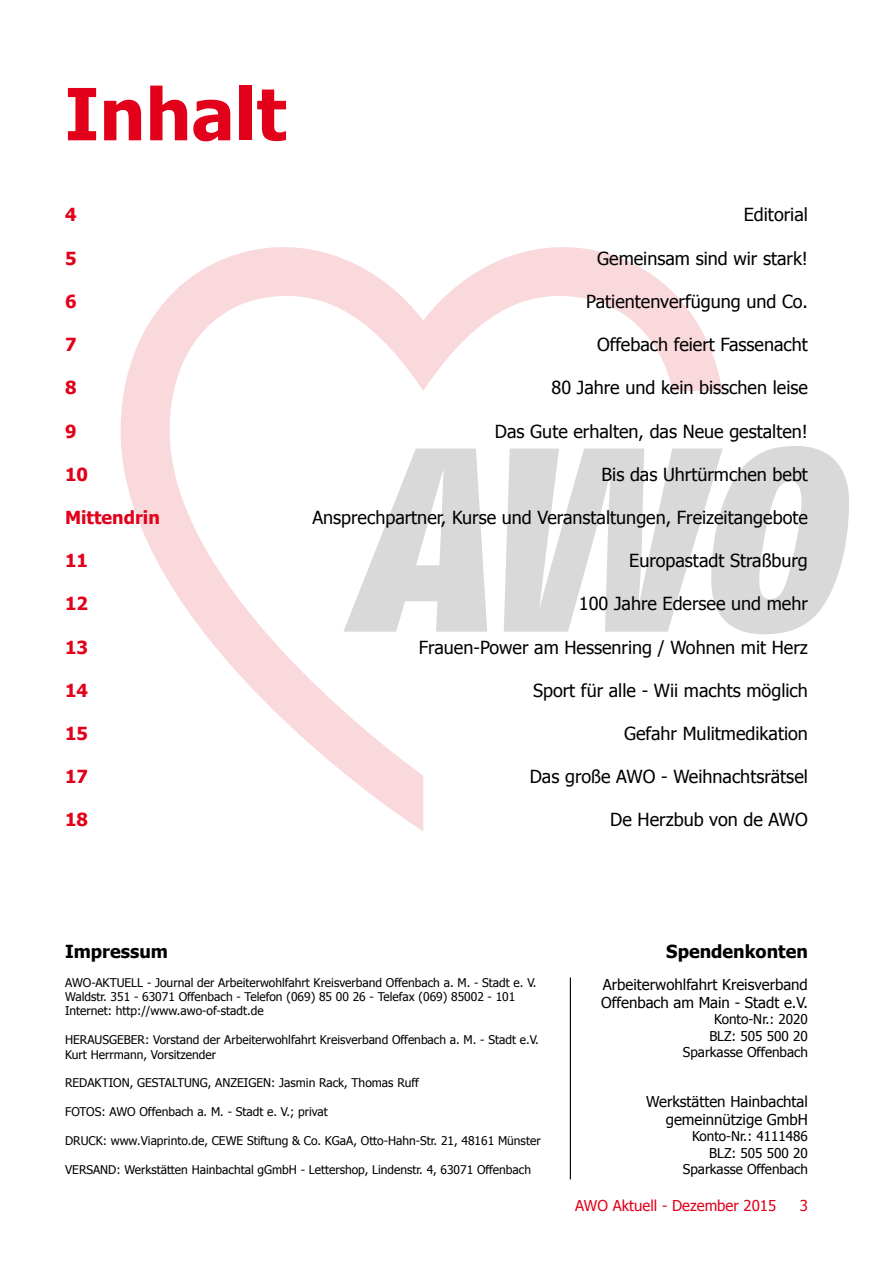
<style>
.page{position:relative;width:893px;height:1263px;background:#fff}
.page>*{position:absolute;margin:0;border:0;box-sizing:border-box;transform-origin:0 0}
.t1{font:700 72px "Tahoma";color:#e2001a}
.t2{font:18px "Tahoma";color:#000}
.t3{font:700 18px "Tahoma";color:#e2001a}
.t4{font:700 18px "Tahoma";color:#000}
.t5{font:15px/18px "Tahoma";color:#000}
.t6{font:15px "Tahoma";color:#e2001a}
.t7{font:13.5px/16.2px "Tahoma";color:#000;text-align:right}
.t8{font:12px/14.4px "Tahoma";color:#000}
</style>
<div class="page">
<svg style="left:121px;top:247px;width:601px;height:584px"></svg>
<svg style="left:343px;top:448px;width:144px;height:184px"></svg>
<svg style="left:504px;top:446px;width:345px;height:188px"></svg>
<hr style="left:570px;top:977px;width:1px;height:202px;background:#000">
<h1 class="t1" style="left:65px;top:64px;width:223px">Inhalt</h1>
<h2 class="t3" style="left:65px;top:202px;width:13px">4</h2>
<h2 class="t3" style="left:65px;top:245px;width:13px">5</h2>
<h2 class="t3" style="left:65px;top:289px;width:13px">6</h2>
<h2 class="t3" style="left:65px;top:332px;width:13px">7</h2>
<h2 class="t3" style="left:65px;top:375px;width:13px">8</h2>
<h2 class="t3" style="left:65px;top:418px;width:13px">9</h2>
<h2 class="t3" style="left:65px;top:461px;width:24px">10</h2>
<h2 class="t3" style="left:65px;top:505px;width:96px">Mittendrin</h2>
<h2 class="t3" style="left:65px;top:548px;width:24px">11</h2>
<h2 class="t3" style="left:65px;top:591px;width:24px">12</h2>
<h2 class="t3" style="left:65px;top:634px;width:24px">13</h2>
<h2 class="t3" style="left:65px;top:677px;width:24px">14</h2>
<h2 class="t3" style="left:65px;top:721px;width:24px">15</h2>
<h2 class="t3" style="left:65px;top:764px;width:24px">17</h2>
<h2 class="t3" style="left:65px;top:807px;width:24px">18</h2>
<h2 class="t2" style="left:744px;top:203px;width:66px">Editorial</h2>
<h2 class="t2" style="left:597px;top:246px;width:212px">Gemeinsam sind wir stark!</h2>
<h2 class="t2" style="left:586px;top:289px;width:223px">Patientenverfügung und Co.</h2>
<h2 class="t2" style="left:597px;top:332px;width:212px">Offebach feiert Fassenacht</h2>
<h2 class="t2" style="left:552px;top:376px;width:258px">80 Jahre und kein bisschen leise</h2>
<h2 class="t2" style="left:495px;top:419px;width:314px">Das Gute erhalten, das Neue gestalten!</h2>
<h2 class="t2" style="left:601px;top:462px;width:208px">Bis das Uhrtürmchen bebt</h2>
<h2 class="t2" style="left:312px;top:505px;width:497px">Ansprechpartner, Kurse und Veranstaltungen, Freizeitangebote</h2>
<h2 class="t2" style="left:629px;top:548px;width:180px">Europastadt Straßburg</h2>
<h2 class="t2" style="left:579px;top:592px;width:230px">100 Jahre Edersee und mehr</h2>
<h2 class="t2" style="left:419px;top:635px;width:390px">Frauen-Power am Hessenring / Wohnen mit Herz</h2>
<h2 class="t2" style="left:533px;top:678px;width:276px">Sport für alle - Wii machts möglich</h2>
<h2 class="t2" style="left:624px;top:721px;width:185px">Gefahr Mulitmedikation</h2>
<h2 class="t2" style="left:530px;top:764px;width:280px">Das große AWO - Weihnachtsrätsel</h2>
<h2 class="t2" style="left:610px;top:808px;width:199px">De Herzbub von de AWO</h2>
<h2 class="t4" style="left:65px;top:939px;width:104px">Impressum</h2>
<p class="t8" style="left:65px;top:974px;width:473px">AWO-AKTUELL - Journal der Arbeiterwohlfahrt Kreisverband Offenbach a. M. - Stadt e. V.<br>Waldstr. 351 - 63071 Offenbach - Telefon (069) 85 00 26 - Telefax (069) 85002 - 101<br>Internet: http://www.awo-of-stadt.de</p>
<p class="t8" style="left:65px;top:1032px;width:475px">HERAUSGEBER: Vorstand der Arbeiterwohlfahrt Kreisverband Offenbach a. M. - Stadt e.V.<br>Kurt Herrmann, Vorsitzender</p>
<p class="t8" style="left:65px;top:1075px;width:355px">REDAKTION, GESTALTUNG, ANZEIGEN: Jasmin Rack, Thomas Ruff</p>
<p class="t8" style="left:65px;top:1104px;width:264px">FOTOS: AWO Offenbach a. M. - Stadt e. V.; privat</p>
<p class="t8" style="left:65px;top:1133px;width:477px">DRUCK: www.Viaprinto.de, CEWE Stiftung &amp; Co. KGaA, Otto-Hahn-Str. 21, 48161 Münster</p>
<p class="t8" style="left:65px;top:1162px;width:467px">VERSAND: Werkstätten Hainbachtal gGmbH - Lettershop, Lindenstr. 4, 63071 Offenbach</p>
<h2 class="t4" style="left:666px;top:939px;width:143px">Spendenkonten</h2>
<p class="t5" style="left:601px;top:975px;width:208px">Arbeiterwohlfahrt Kreisverband<br>Offenbach am Main - Stadt e.V.</p>
<p class="t7" style="left:683px;top:1011px;width:127px">Konto-Nr.: 2020<br>BLZ: 505 500 20<br>Sparkasse Offenbach</p>
<p class="t5" style="left:646px;top:1092px;width:163px;text-align:right">Werkstätten Hainbachtal gemeinnützige GmbH</p>
<p class="t7" style="left:683px;top:1128px;width:127px">Konto-Nr.: 4111486<br>BLZ: 505 500 20<br>Sparkasse Offenbach</p>
<p class="t6" style="left:575px;top:1195px;width:203px">AWO Aktuell - Dezember 2015</p>
<p class="t6" style="left:800px;top:1195px;width:10px">3</p>
</div>
